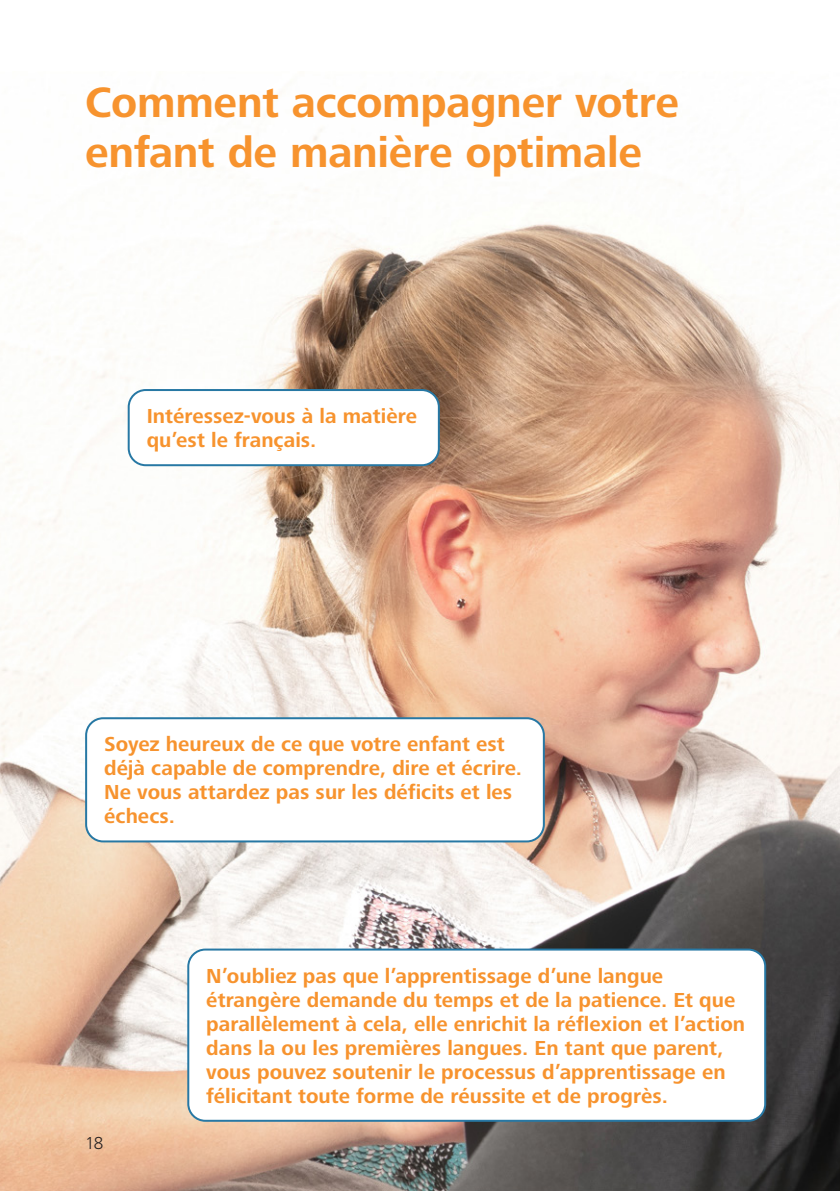
<style>
.page{position:relative;width:840px;height:1191px;background:#fff}
.page>*{position:absolute;margin:0;border:0;box-sizing:border-box;transform-origin:0 0}
.t1{font:700 44px/50px "Frutiger Next Pro";letter-spacing:-.005em;color:#f7932e}
.t2{font:700 21px/24px "Frutiger Next Pro";color:#f7932e}
.t3{font:300 18px "Frutiger Next Pro";color:#231f20}
</style>
<div class="page">
<img style="left:0;top:129px;width:839px;height:1062px">
<div style="left:129px;top:390px;width:309px;height:75px;background:#fff;border-radius:17px"></div>
<div style="left:128px;top:389px;width:311px;height:77px;border:2px solid #2778a4;border-radius:17px"></div>
<div style="left:86px;top:718px;width:457px;height:123px;background:#fff;border-radius:17px"></div>
<div style="left:85px;top:717px;width:459px;height:125px;border:2px solid #2778a4;border-radius:17px"></div>
<div style="left:188px;top:949px;width:576px;height:171px;background:#fff;border-radius:17px"></div>
<div style="left:187px;top:948px;width:578px;height:173px;border:2px solid #2778a4;border-radius:17px"></div>
<h1 class="t1" style="left:85px;top:77px;width:595px">Comment accompagner votre enfant de manière optimale</h1>
<p class="t2" style="left:147px;top:404px;width:272px">Intéressez-vous à la matière qu’est le français.</p>
<p class="t2" style="left:104px;top:732px;width:419px">Soyez heureux de ce que votre enfant est déjà capable de comprendre, dire et écrire.<br>Ne vous attardez pas sur les déficits et les échecs.</p>
<p class="t3" style="left:85px;top:1133px;width:20px">18</p>
<p class="t2" style="left:206px;top:963px;width:540px">N’oubliez pas que l’apprentissage d’une langue étrangère demande du temps et de la patience. Et que parallèlement à cela, elle enrichit la réflexion et l’action dans la ou les premières langues. En tant que parent, vous pouvez soutenir le processus d’apprentissage en félicitant toute forme de réussite et de progrès.</p>
</div>
